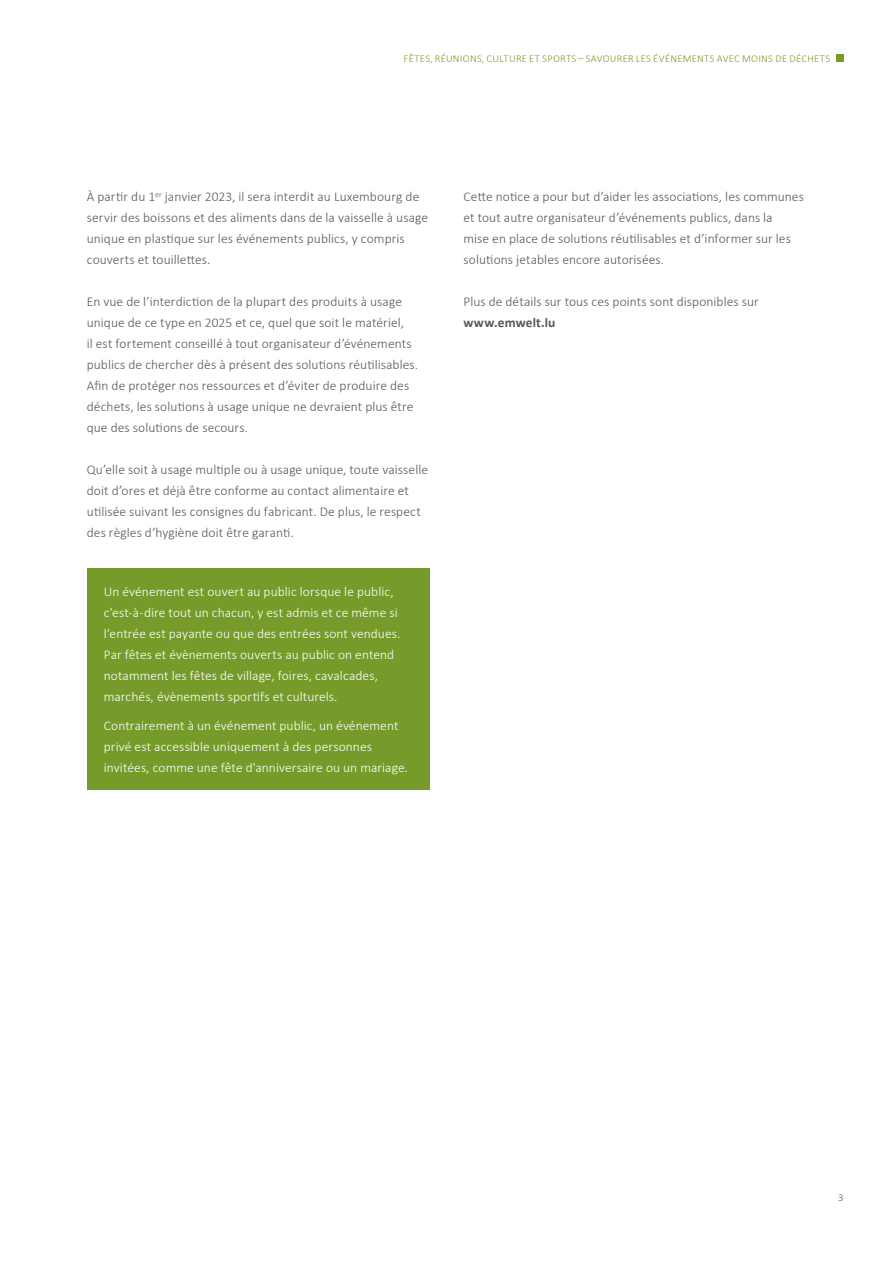
<style>
.page{position:relative;width:893px;height:1263px;background:#fff}
.page>*{position:absolute;margin:0;border:0;box-sizing:border-box;transform-origin:0 0}
.t1{font:300 13.5px/21px "Calibri";letter-spacing:.005em;color:#575756}
.t2{font:700 13.5px "Calibri";letter-spacing:.01em;color:#575756}
.t3{font:300 13.35px/21px "Calibri";letter-spacing:.005em;color:#fff}
.t4{font:300 10.5px "Calibri";letter-spacing:.03em;color:#779b2b}
.t5{font:300 10.5px "Calibri";color:#575756}
</style>
<div class="page">
<div style="left:836px;top:55px;width:7px;height:7px;background:#779b2b"></div>
<div style="left:87px;top:568px;width:342px;height:222px;background:#779b2b"></div>
<p class="t4" style="left:404px;top:52px;width:428px">FÊTES, RÉUNIONS, CULTURE ET SPORTS – SAVOURER LES ÉVÉNEMENTS AVEC MOINS DE DÉCHETS</p>
<p class="t1" style="left:87px;top:186px;width:343px">À partir du 1<sup>er</sup> janvier 2023, il sera interdit au Luxembourg de servir des boissons et des aliments dans de la vaisselle à usage unique en plastique sur les événements publics, y compris couverts et touillettes.</p>
<p class="t1" style="left:87px;top:291px;width:333px">En vue de l’interdiction de la plupart des produits à usage unique de ce type en 2025 et ce, quel que soit le matériel,<br>il est fortement conseillé à tout organisateur d’événements publics de chercher dès à présent des solutions réutilisables.<br>Afin de protéger nos ressources et d’éviter de produire des déchets, les solutions à usage unique ne devraient plus être que des solutions de secours.</p>
<p class="t1" style="left:87px;top:459px;width:343px">Qu’elle soit à usage multiple ou à usage unique, toute vaisselle doit d’ores et déjà être conforme au contact alimentaire et utilisée suivant les consignes du fabricant. De plus, le respect des règles d’hygiène doit être garanti.</p>
<p class="t3" style="left:104px;top:581px;width:298px">Un événement est ouvert au public lorsque le public, c’est-à-dire tout un chacun, y est admis et ce même si l’entrée est payante ou que des entrées sont vendues.<br>Par fêtes et évènements ouverts au public on entend notamment les fêtes de village, foires, cavalcades, marchés, évènements sportifs et culturels.</p>
<p class="t3" style="left:104px;top:715px;width:306px">Contrairement à un événement public, un événement privé est accessible uniquement à des personnes invitées, comme une fête d'anniversaire ou un mariage.</p>
<p class="t1" style="left:463px;top:186px;width:342px">Cette notice a pour but d’aider les associations, les communes et tout autre organisateur d’événements publics, dans la<br>mise en place de solutions réutilisables et d’informer sur les solutions jetables encore autorisées.</p>
<p class="t1" style="left:463px;top:291px;width:297px">Plus de détails sur tous ces points sont disponibles sur</p>
<p class="t2" style="left:463px;top:313px;width:93px">www.emwelt.lu</p>
<p class="t5" style="left:838px;top:1191px;width:7px">3</p>
</div>
